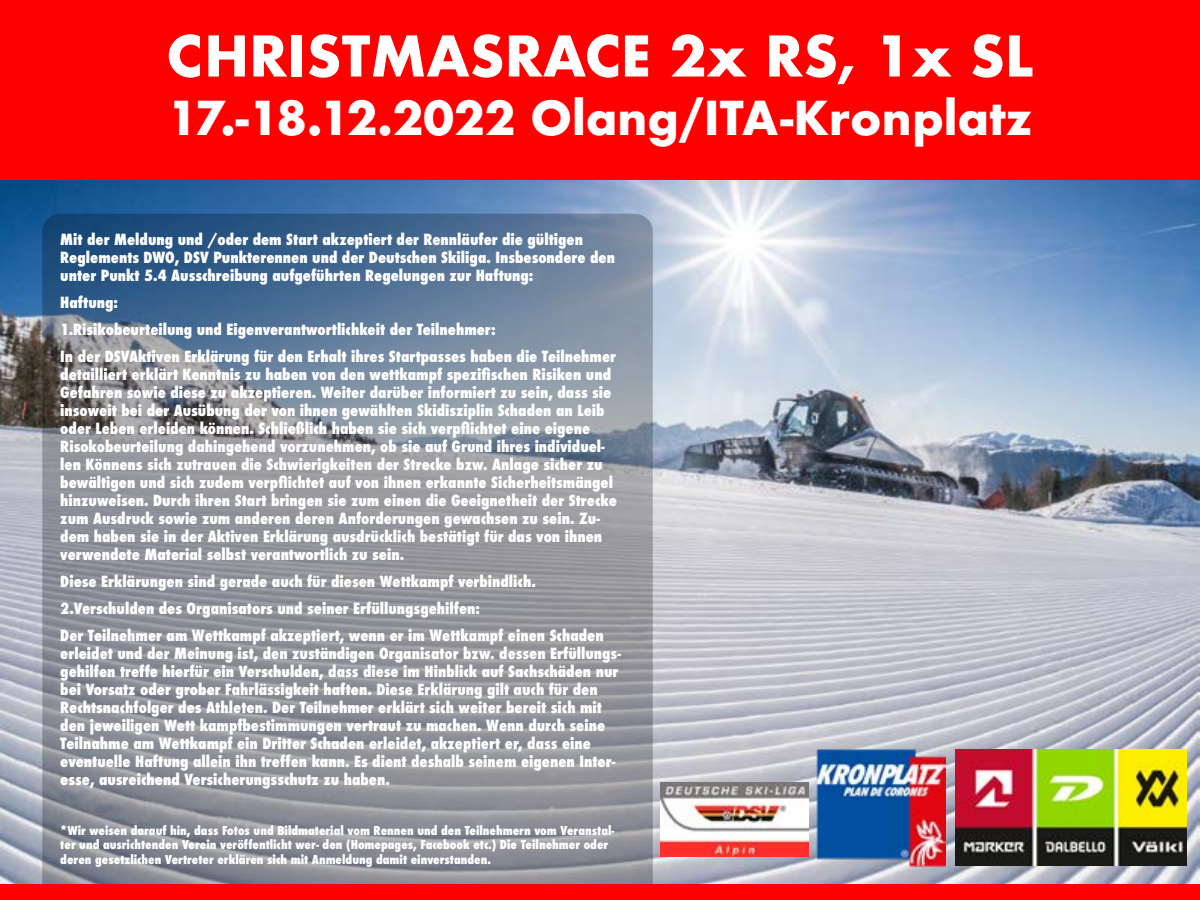
<style>
.page{position:relative;width:1200px;height:900px;background:#fff}
.page>*{position:absolute;margin:0;border:0;box-sizing:border-box;transform-origin:0 0}
.t1{font:700 54.6px "Futura";color:#fff}
.t2{font:700 45.45px "Futura";color:#fff}
.t3{font:800 condensed 15px/18px "Futura";color:#fff}
.t4{font:800 condensed 12px/14.4px "Futura";color:#fff}
</style>
<div class="page">
<img style="left:0;top:180px;width:1200px;height:705px">
<svg style="left:42px;top:214px;width:611px;height:671px;background:#838b99"></svg>
<div style="left:0;top:885px;width:1200px;height:15px;background:#f00"></div>
<div style="left:0;top:0;width:1200px;height:180px;background:#f00"></div>
<img style="left:956px;top:749px;width:230px;height:116px">
<img style="left:816px;top:749px;width:129px;height:118px">
<img style="left:660px;top:782px;width:149px;height:75px">
<h1 class="t1" style="left:166px;top:17px;width:869px">CHRISTMASRACE 2x RS, 1x SL</h1>
<h2 class="t2" style="left:168px;top:85px;width:866px">17.-18.12.2022 Olang/ITA-Kronplatz</h2>
<p class="t3" style="left:60px;top:230px;width:556px">Mit der Meldung und /oder dem Start akzeptiert der Rennläufer die gültigen<br>Reglements DWO, DSV Punkterennen und der Deutschen Skiliga. Insbesondere den unter Punkt 5.4 Ausschreibung aufgeführten Regelungen zur Haftung:</p>
<p class="t3" style="left:60px;top:289px;width:557px;line-height:27px">Haftung:<br>1.Risikobeurteilung und Eigenverantwortlichkeit der Teilnehmer:<br>In der DSVAktiven Erklärung für den Erhalt ihres Startpasses haben die Teilnehmer</p>
<p class="t3" style="left:60px;top:365px;width:558px">detailliert erklärt Kenntnis zu haben von den wettkampf spezifischen Risiken und Gefahren sowie diese zu akzeptieren. Weiter darüber informiert zu sein, dass sie insoweit bei der Ausübung der von ihnen gewählten Skidisziplin Schaden an Leib oder Leben erleiden können. Schließlich haben sie sich verpflichtet eine eigene Risokobeurteilung dahingehend vorzunehmen, ob sie auf Grund ihres individuel&shy;len Könnens sich zutrauen die Schwierigkeiten der Strecke bzw. Anlage sicher zu bewältigen und sich zudem verpflichtet auf von ihnen erkannte Sicherheitsmängel hinzuweisen. Durch ihren Start bringen sie zum einen die Geeignetheit der Strecke zum Ausdruck sowie zum anderen deren Anforderungen gewachsen zu sein. Zu&shy;dem haben sie in der Aktiven Erklärung ausdrücklich bestätigt für das von ihnen verwendete Material selbst verantwortlich zu sein.</p>
<p class="t3" style="left:60px;top:568px;width:545px;line-height:27px">Diese Erklärungen sind gerade auch für diesen Wettkampf verbindlich.<br>2.Verschulden des Organisators und seiner Erfüllungsgehilfen:<br>Der Teilnehmer am Wettkampf akzeptiert, wenn er im Wettkampf einen Schaden</p>
<p class="t3" style="left:60px;top:644px;width:562px">erleidet und der Meinung ist, den zuständigen Organisator bzw. dessen Erfüllungs&shy;gehilfen treffe hierfür ein Verschulden, dass diese im Hinblick auf Sachschäden nur bei Vorsatz oder grober Fahrlässigkeit haften. Diese Erklärung gilt auch für den Rechtsnachfolger des Athleten. Der Teilnehmer erklärt sich weiter bereit sich mit den jeweiligen Wett kampfbestimmungen vertraut zu machen. Wenn durch seine Teilnahme am Wettkampf ein Dritter Schaden erleidet, akzeptiert er, dass eine eventuelle Haftung allein ihn treffen kann. Es dient deshalb seinem eigenen Inter&shy;esse, ausreichend Versicherungsschutz zu haben.</p>
<p class="t4" style="left:60px;top:823px;width:556px">*Wir weisen darauf hin, dass Fotos und Bildmaterial vom Rennen und den Teilnehmern vom Veranstal&shy;ter und ausrichtenden Verein veröffentlicht wer- den (Homepages, Facebook etc.) Die Teilnehmer oder deren gesetzlichen Vertreter erklären sich mit Anmeldung damit einverstanden.</p>
</div>
